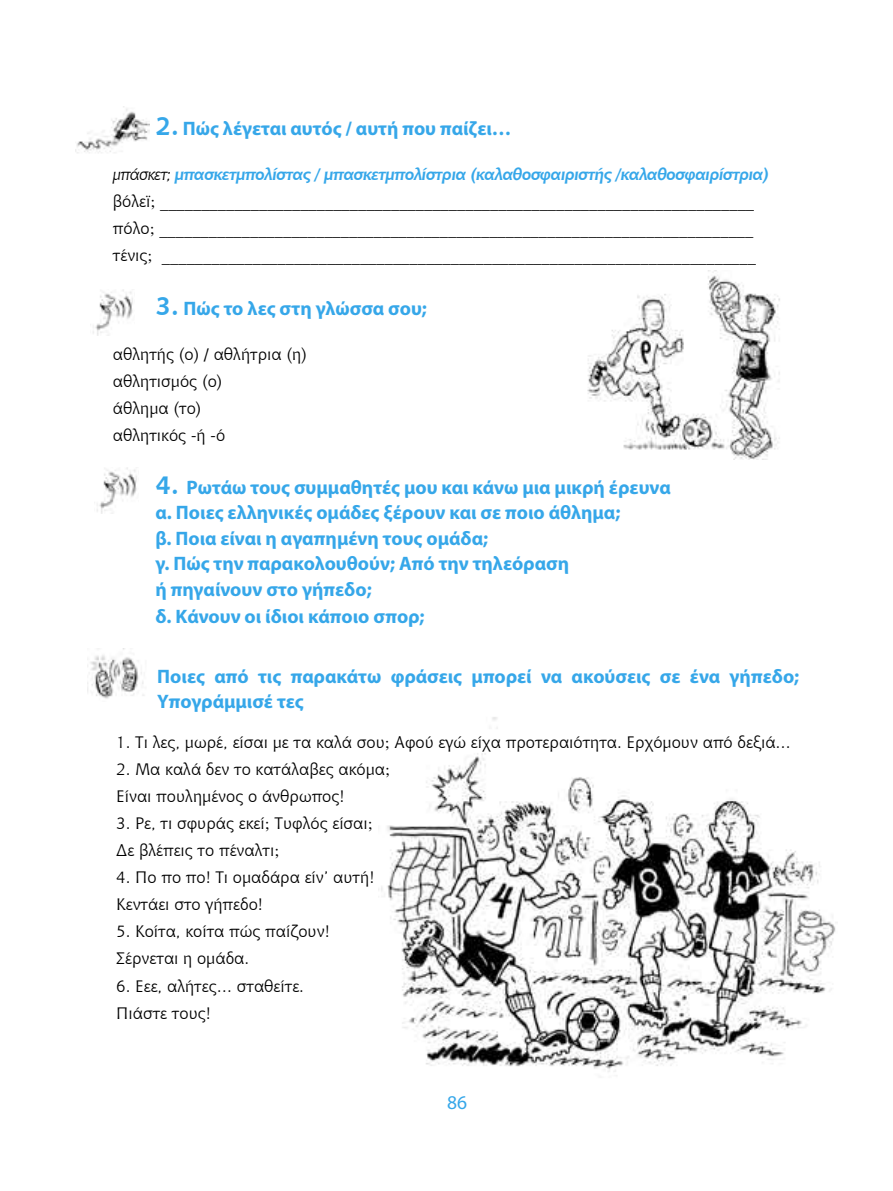
<style>
.page{position:relative;width:893px;height:1191px;background:#fff}
.page>*{position:absolute;margin:0;border:0;box-sizing:border-box;transform-origin:0 0}
.t1{font:700 19.5px/25.5px "Myriad Pro";color:#36a7e9}
.t2{font:19.5px "Myriad Pro";color:#36a7e9}
.t3{font:16.5px "Chianti BT";color:#000}
.t4{font:italic 700 16.5px "Chianti BT";letter-spacing:-.03em;color:#36a7e9}
.s1{font-family:"Chianti BT";font-size:25.5px}
.s2{font-weight:400;color:#000}
.s3{font-family:"Baskerville BT"}
</style>
<div class="page">
<img style="left:378px;top:717px;width:459px;height:355px">
<img style="left:587px;top:270px;width:193px;height:189px">
<img style="left:76px;top:108px;width:74px;height:45px">
<img style="left:93px;top:289px;width:40px;height:46px">
<img style="left:97px;top:467px;width:40px;height:46px">
<img style="left:87px;top:648px;width:57px;height:51px">
<p class="t1" style="left:155px;top:116px;width:358px"><span class="s1">2.</span> Πώς λέγεται αυτός / αυτή που παίζει…</p>
<p class="t4" style="left:113px;top:163px;width:658px"><span class="s2">μπάσκετ;</span> μπασκετμπολίστας / μπασκετμπολίστρια (καλαθοσφαιριστής /καλαθοσφαιρίστρια)</p>
<p class="t3" style="left:113px;top:190px;width:643px">βόλεϊ<span class="s3">;</span> ________________________________________________________________________</p>
<p class="t3" style="left:113px;top:217px;width:642px">πόλο<span class="s3">;</span> ________________________________________________________________________</p>
<p class="t3" style="left:113px;top:244px;width:645px">τένις<span class="s3">;</span> ________________________________________________________________________</p>
<p class="t1" style="left:155px;top:296px;width:273px"><span class="s1">3.</span> Πώς το λες στη γλώσσα σου;</p>
<p class="t3" style="left:113px;top:343px;width:196px">αθλητής (ο) / αθλήτρια (η)</p>
<p class="t3" style="left:113px;top:370px;width:111px">αθλητισμός (ο)</p>
<p class="t3" style="left:113px;top:397px;width:90px">άθλημα (το)</p>
<p class="t3" style="left:113px;top:424px;width:114px">αθλητικός -ή -ό</p>
<p class="t1" style="left:155px;top:474px;width:517px"><span class="s1">4.</span> Ρωτάω τους συμμαθητές μου και κάνω μια μικρή έρευνα</p>
<p class="t1" style="left:155px;top:500px;width:467px">α. Ποιες ελληνικές ομάδες ξέρουν και σε ποιο άθλημα;</p>
<p class="t1" style="left:155px;top:525px;width:334px">β. Ποια είναι η αγαπημένη τους ομάδα;</p>
<p class="t1" style="left:155px;top:551px;width:415px">γ. Πώς την παρακολουθούν; Από την τηλεόραση</p>
<p class="t1" style="left:155px;top:576px;width:218px">ή πηγαίνουν στο γήπεδο;</p>
<p class="t1" style="left:155px;top:603px;width:271px">δ. Κάνουν οι ίδιοι κάποιο σπορ;</p>
<p class="t1" style="left:157px;top:663px;width:644px">Ποιες από τις παρακάτω φράσεις μπορεί να ακούσεις σε ένα γήπεδο;<br>Yπογράμμισέ τες</p>
<p class="t3" style="left:116px;top:731px;width:676px">1. Τι λες, μωρέ, είσαι με τα καλά σου<span class="s3">;</span> Αφού εγώ είχα προτεραιότητα. Ερχόμουν από δεξιά…</p>
<p class="t3" style="left:116px;top:758px;width:275px">2. Μα καλά δεν το κατάλαβες ακόμα<span class="s3">;</span></p>
<p class="t3" style="left:116px;top:785px;width:230px">Είναι πουλημένος ο άνθρωπος!</p>
<p class="t3" style="left:116px;top:812px;width:258px">3. Ρε, τι σφυράς εκεί<span class="s3">;</span> Τυφλός είσαι<span class="s3">;</span></p>
<p class="t3" style="left:116px;top:839px;width:165px">Δε βλέπεις το πέναλτι<span class="s3">;</span></p>
<p class="t3" style="left:116px;top:866px;width:259px">4. Πο πο πο! Τι ομαδάρα είν’ αυτή!</p>
<p class="t3" style="left:116px;top:893px;width:148px">Κεντάει στο γήπεδο!</p>
<p class="t3" style="left:116px;top:920px;width:215px">5. Κοίτα, κοίτα πώς παίζουν!</p>
<p class="t3" style="left:116px;top:947px;width:134px">Σέρνεται η ομάδα.</p>
<p class="t3" style="left:116px;top:974px;width:189px">6. Εεε, αλήτες… σταθείτε.</p>
<p class="t3" style="left:116px;top:1001px;width:96px">Πιάστε τους!</p>
<p class="t2" style="left:447px;top:1091px;width:22px">86</p>
</div>
